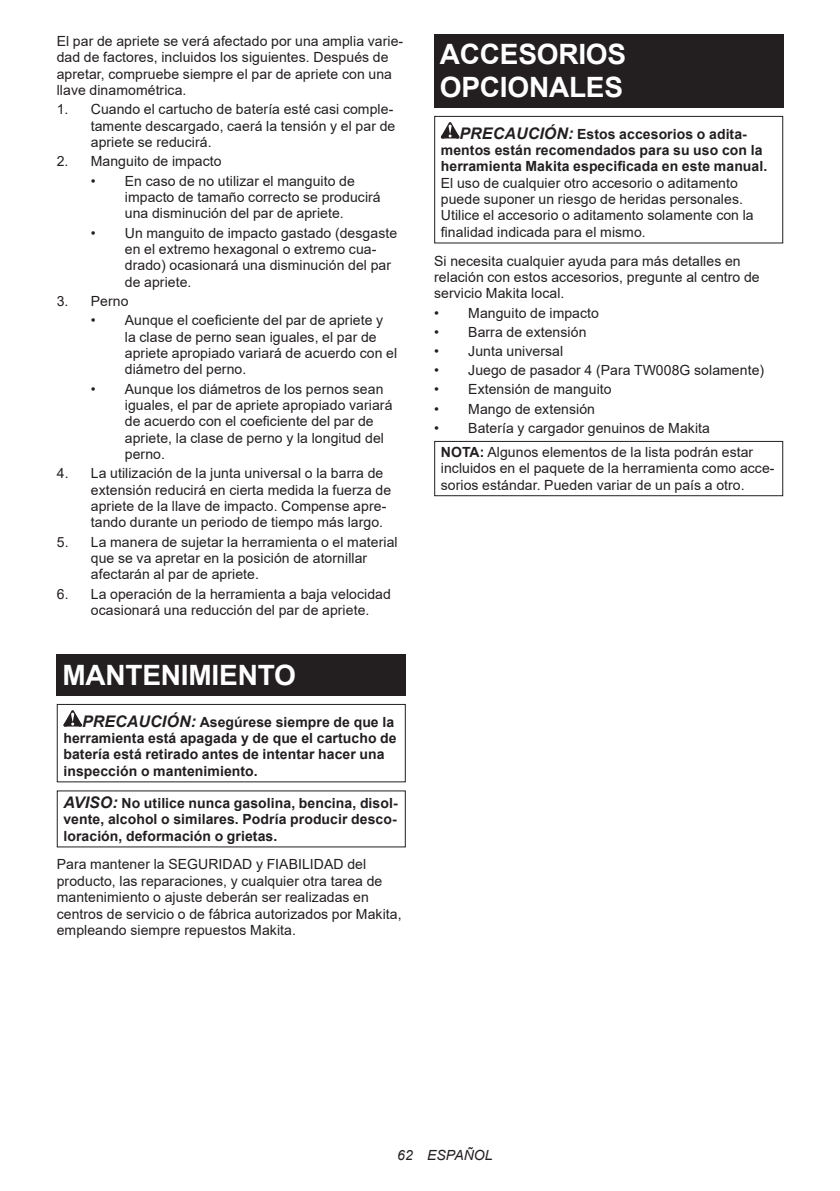
<style>
.page{position:relative;width:840px;height:1191px;background:#fff}
.page>*{position:absolute;margin:0;border:0;box-sizing:border-box;transform-origin:0 0}
.t1{font:700 28px/32.8px "Arial";letter-spacing:-.01em;color:#fff}
.t2{font:14px/16.4px "Arial";letter-spacing:.005em;color:#231f20}
.t3{font:700 14px/16.4px "Arial";letter-spacing:.005em;color:#231f20}
.t4{font:italic 14px "Arial";letter-spacing:.005em;color:#231f20}
.s1{font-style:italic;font-size:16px}
.s2{font-weight:700}
</style>
<div class="page">
<div style="left:57px;top:655px;width:348px;height:41px;background:#231f20"></div>
<svg style="left:63px;top:710px;width:19px;height:16px"></svg>
<div style="left:57px;top:704px;width:348px;height:78px;border:1px solid #231f20"></div>
<div style="left:434px;top:34px;width:348px;height:74px;background:#231f20"></div>
<svg style="left:440px;top:122px;width:19px;height:16px"></svg>
<div style="left:434px;top:116px;width:348px;height:127px;border:1px solid #231f20"></div>
<div style="left:434px;top:441px;width:348px;height:55px;border:1px solid #231f20"></div>
<p class="t2" style="left:57px;top:33px;width:348px">El par de apriete se verá afectado por una amplia varie&shy;dad de factores, incluidos los siguientes. Después de apretar, compruebe siempre el par de apriete con una llave dinamométrica.</p>
<p class="t2" style="left:91px;top:101px;width:306px;text-indent:-34px">1. Cuando el cartucho de batería esté casi comple&shy;tamente descargado, caerá la tensión y el par de apriete se reducirá.</p>
<p class="t2" style="left:57px;top:153px;width:166px">2. Manguito de impacto</p>
<p class="t2" style="left:125px;top:172px;width:257px;text-indent:-34px">• En caso de no utilizar el manguito de impacto de tamaño correcto se producirá una disminución del par de apriete.</p>
<p class="t2" style="left:125px;top:224px;width:274px;text-indent:-34px">• Un manguito de impacto gastado (desgaste en el extremo hexagonal o extremo cua&shy;drado) ocasionará una disminución del par de apriete.</p>
<p class="t2" style="left:57px;top:293px;width:73px">3. Perno</p>
<p class="t2" style="left:125px;top:312px;width:273px;text-indent:-34px">• Aunque el coeficiente del par de apriete y la clase de perno sean iguales, el par de apriete apropiado variará de acuerdo con el diámetro del perno.</p>
<p class="t2" style="left:125px;top:380px;width:269px;text-indent:-34px">• Aunque los diámetros de los pernos sean iguales, el par de apriete apropiado variará de acuerdo con el coeficiente del par de apriete, la clase de perno y la longitud del perno.</p>
<p class="t2" style="left:91px;top:465px;width:301px;text-indent:-34px">4. La utilización de la junta universal o la barra de extensión reducirá en cierta medida la fuerza de apriete de la llave de impacto. Compense apre&shy;tando durante un periodo de tiempo más largo.</p>
<p class="t2" style="left:91px;top:533px;width:308px;text-indent:-34px">5. La manera de sujetar la herramienta o el material que se va apretar en la posición de atornillar afectarán al par de apriete.</p>
<p class="t2" style="left:91px;top:585px;width:301px;text-indent:-34px">6. La operación de la herramienta a baja velocidad ocasionará una reducción del par de apriete.</p>
<h1 class="t1" style="left:62px;top:658px;width:235px">MANTENIMIENTO</h1>
<p class="t3" style="left:63px;top:713px;width:334px;text-indent:19px"><span class="s1">PRECAUCIÓN:</span> Asegúrese siempre de que la herramienta está apagada y de que el cartucho de batería está retirado antes de intentar hacer una inspección o mantenimiento.</p>
<p class="t3" style="left:63px;top:795px;width:335px;text-align:justify"><span class="s1">AVISO:</span> No utilice nunca gasolina, bencina, disol&shy;vente, alcohol o similares. Podría producir desco&shy;loración, deformación o grietas.</p>
<p class="t2" style="left:57px;top:856px;width:346px">Para mantener la SEGURIDAD y FIABILIDAD del producto, las reparaciones, y cualquier otra tarea de mantenimiento o ajuste deberán ser realizadas en centros de servicio o de fábrica autorizados por Makita, empleando siempre repuestos Makita.</p>
<h1 class="t1" style="left:439px;top:38px;width:188px">ACCESORIOS<br>OPCIONALES</h1>
<p class="t3" style="left:440px;top:125px;width:328px;text-align:center"><span class="s1">PRECAUCIÓN:</span> Estos accesorios o adita&shy;mentos están recomendados para su uso con la herramienta Makita especificada en este manual.</p>
<p class="t2" style="left:440px;top:174px;width:314px">El uso de cualquier otro accesorio o aditamento puede suponer un riesgo de heridas personales.<br>Utilice el accesorio o aditamento solamente con la finalidad indicada para el mismo.</p>
<p class="t2" style="left:434px;top:252px;width:327px">Si necesita cualquier ayuda para más detalles en relación con estos accesorios, pregunte al centro de servicio Makita local.</p>
<p class="t2" style="left:434px;top:304px;width:166px">• Manguito de impacto</p>
<p class="t2" style="left:434px;top:323px;width:154px">• Barra de extensión</p>
<p class="t2" style="left:434px;top:343px;width:130px">• Junta universal</p>
<p class="t2" style="left:434px;top:362px;width:331px">• Juego de pasador 4 (Para TW008G solamente)</p>
<p class="t2" style="left:434px;top:381px;width:179px">• Extensión de manguito</p>
<p class="t2" style="left:434px;top:400px;width:162px">• Mango de extensión</p>
<p class="t2" style="left:440px;top:416px;width:314px;line-height:23.8px;text-indent:-7px">• Batería y cargador genuinos de Makita<br><span class="s2">NOTA:</span> Algunos elementos de la lista podrán estar</p>
<p class="t2" style="left:440px;top:460px;width:335px">incluidos en el paquete de la herramienta como acce&shy;sorios estándar. Pueden variar de un país a otro.</p>
<p class="t4" style="left:397px;top:1146px;width:97px">62 ESPAÑOL</p>
</div>
